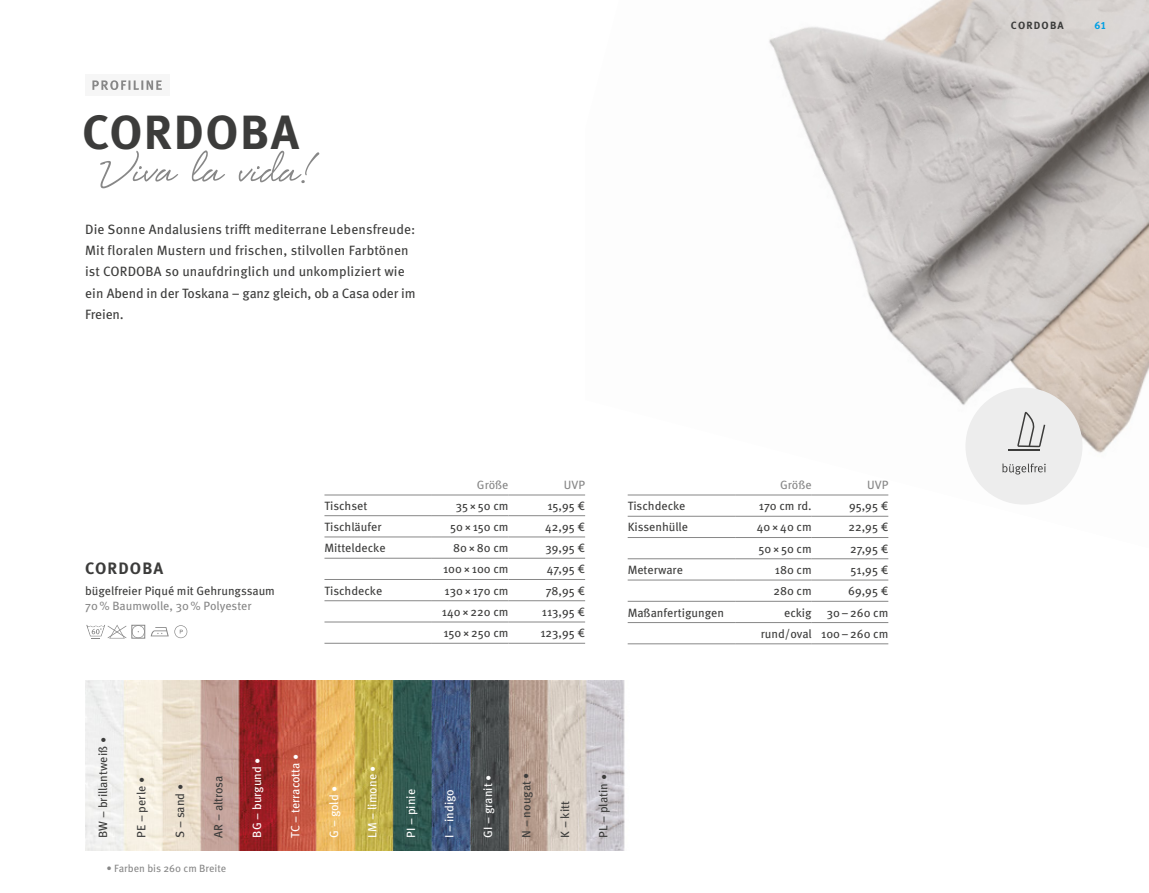
<style>
.page{position:relative;width:1149px;height:893px;background:#fff}
.page>*{position:absolute;margin:0;border:0;box-sizing:border-box;transform-origin:0 0}
.t1{font:72px "Eye Catching";color:#878787}
.t2{font:700 48px "Meta OT";letter-spacing:.03em;color:#3c3c3b}
.t3{font:700 16.5px "Meta OT";letter-spacing:.065em;color:#3c3c3b}
.t4{font:13.5px/21.3px "Meta OT";letter-spacing:.005em;color:#3c3c3b}
.t5{font:12px/21.3px "Meta OT";color:#3c3c3b;text-align:right}
.t6{font:12px "Meta OT";color:#fff}
.t7{font:12px "Meta OT";color:#878787}
.t8{font:10.5px "Meta OT";color:#878787}
.t9{font:700 10.5px "Meta OT";letter-spacing:.11em;color:#3c3c3b}
.t10{font:700 10.5px "Meta OT";color:#009fe3}
</style>
<div class="page">
<img style="left:85px;top:680px;width:540px;height:170px">
<img style="left:585px;top:0;width:563px;height:538px">
<svg style="left:86px;top:625px;width:40px;height:14px"></svg>
<svg style="left:131px;top:624px;width:15px;height:15px"></svg>
<div style="left:131px;top:625px;width:14px;height:13px;border:1px solid #878787"></div>
<svg style="left:132px;top:625px;width:13px;height:13px"></svg>
<svg style="left:151px;top:625px;width:36px;height:13px"></svg>
<hr style="left:627px;top:495px;width:108px;height:1px;background:#878787">
<hr style="left:735px;top:495px;width:76px;height:1px;background:#878787">
<hr style="left:811px;top:495px;width:77px;height:1px;background:#878787">
<hr style="left:627px;top:516px;width:108px;height:1px;background:#878787">
<hr style="left:735px;top:516px;width:76px;height:1px;background:#878787">
<hr style="left:811px;top:516px;width:77px;height:1px;background:#878787">
<hr style="left:627px;top:537px;width:108px;height:1px;background:#878787">
<hr style="left:735px;top:537px;width:76px;height:1px;background:#878787">
<hr style="left:811px;top:537px;width:77px;height:1px;background:#878787">
<hr style="left:627px;top:558px;width:108px;height:1px;background:#878787">
<hr style="left:735px;top:558px;width:76px;height:1px;background:#878787">
<hr style="left:811px;top:558px;width:77px;height:1px;background:#878787">
<hr style="left:627px;top:580px;width:108px;height:1px;background:#878787">
<hr style="left:735px;top:580px;width:76px;height:1px;background:#878787">
<hr style="left:811px;top:580px;width:77px;height:1px;background:#878787">
<hr style="left:627px;top:601px;width:108px;height:1px;background:#878787">
<hr style="left:627px;top:622px;width:108px;height:1px;background:#878787">
<hr style="left:627px;top:644px;width:108px;height:1px;background:#878787">
<hr style="left:735px;top:601px;width:76px;height:1px;background:#878787">
<hr style="left:811px;top:601px;width:77px;height:1px;background:#878787">
<hr style="left:735px;top:622px;width:76px;height:1px;background:#878787">
<hr style="left:811px;top:622px;width:77px;height:1px;background:#878787">
<hr style="left:735px;top:644px;width:76px;height:1px;background:#878787">
<hr style="left:811px;top:644px;width:77px;height:1px;background:#878787">
<hr style="left:324px;top:495px;width:108px;height:1px;background:#878787">
<hr style="left:432px;top:495px;width:76px;height:1px;background:#878787">
<hr style="left:508px;top:495px;width:77px;height:1px;background:#878787">
<hr style="left:324px;top:515px;width:108px;height:1px;background:#878787">
<hr style="left:432px;top:515px;width:76px;height:1px;background:#878787">
<hr style="left:508px;top:515px;width:77px;height:1px;background:#878787">
<hr style="left:324px;top:537px;width:108px;height:1px;background:#878787">
<hr style="left:432px;top:537px;width:76px;height:1px;background:#878787">
<hr style="left:508px;top:537px;width:77px;height:1px;background:#878787">
<hr style="left:324px;top:558px;width:108px;height:1px;background:#878787">
<hr style="left:432px;top:558px;width:76px;height:1px;background:#878787">
<hr style="left:508px;top:558px;width:77px;height:1px;background:#878787">
<hr style="left:324px;top:579px;width:108px;height:1px;background:#878787">
<hr style="left:432px;top:579px;width:76px;height:1px;background:#878787">
<hr style="left:508px;top:579px;width:77px;height:1px;background:#878787">
<hr style="left:324px;top:600px;width:108px;height:1px;background:#878787">
<hr style="left:432px;top:600px;width:76px;height:1px;background:#878787">
<hr style="left:508px;top:600px;width:77px;height:1px;background:#878787">
<hr style="left:324px;top:622px;width:108px;height:1px;background:#878787">
<hr style="left:432px;top:622px;width:76px;height:1px;background:#878787">
<hr style="left:508px;top:622px;width:77px;height:1px;background:#878787">
<hr style="left:324px;top:643px;width:108px;height:1px;background:#878787">
<hr style="left:432px;top:643px;width:76px;height:1px;background:#878787">
<hr style="left:508px;top:643px;width:77px;height:1px;background:#878787">
<div style="left:965px;top:388px;width:117px;height:117px;background:#ededed;border-radius:50%"></div>
<svg style="left:1002px;top:463px;width:43px;height:11px"></svg>
<hr style="left:1007px;top:449px;width:32px;height:2px;background:#3c3c3b">
<svg style="left:1017px;top:412px;width:27px;height:35px"></svg>
<div style="left:85px;top:74px;width:84px;height:22px;background:#f6f6f6"></div>
<svg style="left:92px;top:80px;width:70px;height:10px"></svg>
<h2 class="t2" style="left:82px;top:102px;width:218px">CORDOBA</h2>
<h1 class="t1" style="left:103px;top:141px;width:219px">Viva la vida!</h1>
<p class="t4" style="left:85px;top:219px;width:332px">Die Sonne Andalusiens trifft mediterrane Lebensfreude:<br>Mit floralen Mustern und frischen, stilvollen Farbtönen ist CORDOBA so unaufdringlich und unkompliziert wie ein Abend in der Toskana – ganz gleich, ob a Casa oder im Freien.</p>
<h3 class="t3" style="left:85px;top:558px;width:80px">CORDOBA</h3>
<p class="t5" style="left:85px;top:581px;width:191px">bügelfreier Piqué mit Gehrungssaum</p>
<p class="t7" style="left:85px;top:599px;width:168px">70% Baumwolle, 30% Polyester</p>
<p class="t7" style="left:477px;top:477px;width:33px">Größe</p>
<p class="t7" style="left:563px;top:477px;width:23px">UVP</p>
<p class="t5" style="left:324px;top:495px;width:44px">Tischset</p>
<p class="t5" style="left:455px;top:495px;width:54px">35×50 cm</p>
<p class="t5" style="left:547px;top:495px;width:39px">15,95 €</p>
<p class="t5" style="left:324px;top:516px;width:59px">Tischläufer</p>
<p class="t5" style="left:450px;top:516px;width:60px">50×150 cm</p>
<p class="t5" style="left:545px;top:516px;width:41px">42,95 €</p>
<p class="t5" style="left:324px;top:537px;width:63px">Mitteldecke</p>
<p class="t5" style="left:453px;top:537px;width:57px">80×80 cm</p>
<p class="t5" style="left:545px;top:537px;width:41px">39,95 €</p>
<p class="t5" style="left:443px;top:559px;width:67px">100×100 cm</p>
<p class="t5" style="left:546px;top:559px;width:40px">47,95 €</p>
<p class="t5" style="left:324px;top:580px;width:59px">Tischdecke</p>
<p class="t5" style="left:444px;top:580px;width:65px">130×170 cm</p>
<p class="t5" style="left:545px;top:580px;width:41px">78,95 €</p>
<p class="t5" style="left:441px;top:601px;width:68px">140×220 cm</p>
<p class="t5" style="left:541px;top:601px;width:45px">113,95 €</p>
<p class="t5" style="left:443px;top:623px;width:67px">150×250 cm</p>
<p class="t5" style="left:540px;top:623px;width:46px">123,95 €</p>
<p class="t7" style="left:779px;top:477px;width:33px">Größe</p>
<p class="t7" style="left:866px;top:477px;width:23px">UVP</p>
<p class="t5" style="left:627px;top:495px;width:59px">Tischdecke</p>
<p class="t5" style="left:758px;top:495px;width:54px">170 cm rd.</p>
<p class="t5" style="left:848px;top:495px;width:41px">95,95 €</p>
<p class="t5" style="left:627px;top:517px;width:62px">Kissenhülle</p>
<p class="t5" style="left:756px;top:517px;width:56px">40×40 cm</p>
<p class="t5" style="left:848px;top:517px;width:41px">22,95 €</p>
<p class="t5" style="left:758px;top:538px;width:55px">50×50 cm</p>
<p class="t5" style="left:849px;top:538px;width:40px">27,95 €</p>
<p class="t5" style="left:627px;top:559px;width:57px">Meterware</p>
<p class="t5" style="left:774px;top:559px;width:38px">180 cm</p>
<p class="t5" style="left:850px;top:559px;width:39px">51,95 €</p>
<p class="t5" style="left:773px;top:581px;width:40px">280 cm</p>
<p class="t5" style="left:847px;top:581px;width:42px">69,95 €</p>
<p class="t5" style="left:627px;top:602px;width:98px">Maßanfertigungen</p>
<p class="t5" style="left:783px;top:602px;width:29px">eckig</p>
<p class="t5" style="left:760px;top:602px;width:129px">30–260 cm<br>rund/oval 100–260 cm</p>
<p class="t5" style="left:92px;top:838px;width:102px;rotate:-90deg">BW – brillantweiß •</p>
<p class="t5" style="left:131px;top:838px;width:62px;rotate:-90deg">PE – perle •</p>
<p class="t5" style="left:169px;top:838px;width:55px;rotate:-90deg">S – sand •</p>
<p class="t5" style="left:208px;top:838px;width:63px;rotate:-90deg">AR – altrosa</p>
<p class="t8" style="left:106px;top:862px;width:121px">• Farben bis 260 cm Breite</p>
<p class="t6" style="left:249px;top:838px;width:82px;rotate:-90deg">BG – burgund •</p>
<p class="t6" style="left:288px;top:838px;width:86px;rotate:-90deg">TC – terracotta •</p>
<p class="t6" style="left:326px;top:838px;width:53px;rotate:-90deg">G – gold •</p>
<p class="t6" style="left:365px;top:838px;width:74px;rotate:-90deg">LM – limone •</p>
<p class="t6" style="left:403px;top:838px;width:50px;rotate:-90deg">PI – pinie</p>
<p class="t6" style="left:442px;top:838px;width:50px;rotate:-90deg">I – indigo</p>
<p class="t6" style="left:480px;top:838px;width:65px;rotate:-90deg">GI – granit •</p>
<p class="t5" style="left:515px;top:838px;width:67px;rotate:-90deg">N – nougat •</p>
<p class="t5" style="left:554px;top:838px;width:38px;rotate:-90deg">K – kitt</p>
<p class="t5" style="left:592px;top:838px;width:65px;rotate:-90deg">PL – platin •</p>
<p class="t9" style="left:1010px;top:19px;width:54px">CORDOBA</p>
<p class="t10" style="left:1094px;top:19px;width:13px">61</p>
</div>
